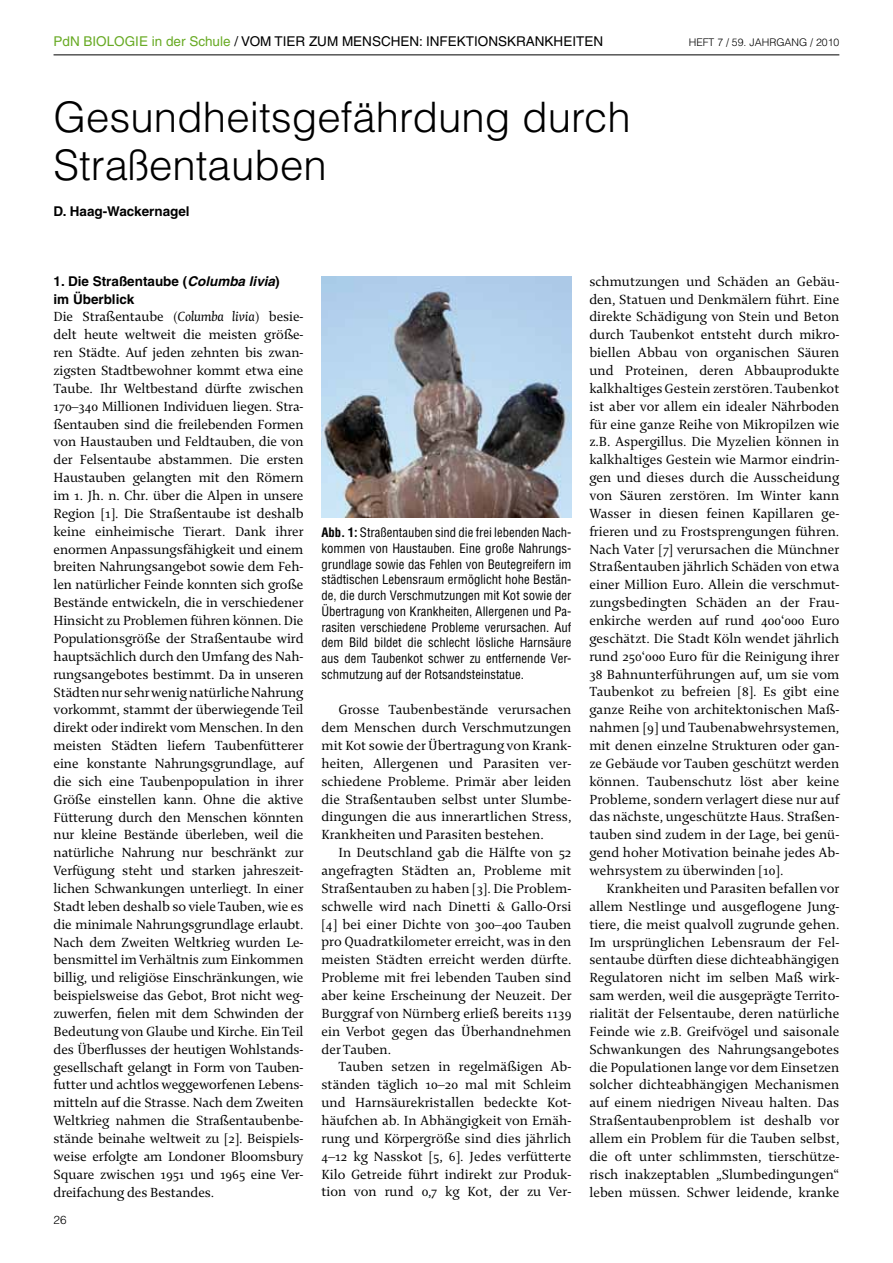
<style>
.page{position:relative;width:893px;height:1263px;background:#fff}
.page>*{position:absolute;margin:0;border:0;box-sizing:border-box;transform-origin:0 0}
.t1{font:300 42px/48px "Helvetica LT";color:#000}
.t2{font:14.25px/17.9px "Enigma 2";color:#000;text-align:justify}
.t3{font:700 13.5px/17.9px "Helvetica LT";color:#000}
.t4{font:13.5px "Helvetica LT";color:#68aa24}
.t5{font:13.5px "Helvetica LT";color:#000}
.t6{font:condensed 12.75px/15.8px "Helvetica LT";color:#000;text-align:justify}
.t7{font:300 11.7px "Helvetica LT";color:#000}
.t8{font:300 10.5px "Helvetica LT";color:#000}
.s1{color:#000}
.s2{font-style:italic}
.s3{font-weight:700}
</style>
<div class="page">
<hr style="left:54px;top:55px;width:785px;height:1px;background:#000">
<img style="left:321px;top:277px;width:250px;height:241px">
<p class="t4" style="left:54px;top:34px;width:299px">PDN BIOLOGIE IN DER SCHULE <span class="s1">/ VOM TIER ZUM MENS</span></p>
<p class="t5" style="left:381px;top:34px;width:94px">CHEN: INFEKTIONS</p>
<p class="t5" style="left:507px;top:34px;width:65px">KRAN KHEITEN</p>
<p class="t8" style="left:689px;top:36px;width:152px">Heft 7 / 59. Jahrgang / 2010</p>
<h1 class="t1" style="left:54px;top:92px;width:579px">Gesundheitsgefährdung durch<br>Straßentauben</h1>
<p class="t3" style="left:54px;top:202px;width:138px">D. Haag-Wackernagel</p>
<p class="t3" style="left:54px;top:272px;width:228px">1. Die Straßentaube (<span class="s2">Columba livia</span>) im Überblick</p>
<p class="t2" style="left:54px;top:307px;width:252px">Die Straßentaube (<span class="s2">Columba livia</span>) besie&shy;delt heute weltweit die meisten größe&shy;ren Städte. Auf jeden zehnten bis zwan&shy;zigsten Stadtbewohner kommt etwa eine Taube. Ihr Weltbestand dürfte zwischen 170–340 Millionen Individuen liegen. Stra&shy;ßentauben sind die freilebenden Formen von Haustauben und Feldtauben, die von der Felsentaube abstammen. Die ersten Haustauben gelangten mit den Römern im 1. Jh. n. Chr. über die Alpen in unsere Region [1]. Die Straßentaube ist deshalb keine einheimische Tierart. Dank ihrer enormen Anpassungsfähigkeit und einem breiten Nahrungsangebot sowie dem Feh&shy;len natürlicher Feinde konnten sich große Bestände entwickeln, die in verschiedener Hinsicht zu Problemen führen können. Die Populationsgröße der Straßentaube wird hauptsächlich durch den Umfang des Nah&shy;rungsangebotes bestimmt. Da in unseren Städten nur sehr wenig natürliche Nahrung vorkommt, stammt der überwiegende Teil direkt oder indirekt vom Menschen. In den meisten Städten liefern Taubenfütterer eine konstante Nahrungsgrundlage, auf die sich eine Taubenpopulation in ihrer Größe einstellen kann. Ohne die aktive Fütterung durch den Menschen könnten nur kleine Bestände überleben, weil die natürliche Nahrung nur beschränkt zur Verfügung steht und starken jahreszeit&shy;lichen Schwankungen unterliegt. In einer Stadt leben deshalb so viele Tauben, wie es die minimale Nahrungsgrundlage erlaubt.<br>Nach dem Zweiten Weltkrieg wurden Le&shy;bensmittel im Verhältnis zum Einkommen billig, und religiöse Einschränkungen, wie beispielsweise das Gebot, Brot nicht weg&shy;zuwerfen, fielen mit dem Schwinden der Bedeutung von Glaube und Kirche. Ein Teil des Überflusses der heutigen Wohlstands&shy;gesellschaft gelangt in Form von Tauben&shy;futter und achtlos weggeworfenen Lebens&shy;mitteln auf die Strasse. Nach dem Zweiten Weltkrieg nahmen die Straßentaubenbe&shy;stände beinahe weltweit zu [2]. Beispiels&shy;weise erfolgte am Londoner Bloomsbury Square zwischen 1951 und 1965 eine Ver&shy;dreifachung des Bestandes.</p>
<p class="t7" style="left:54px;top:1212px;width:15px">26</p>
<p class="t6" style="left:321px;top:524px;width:252px"><span class="s3">Abb. 1:</span> Straßentauben sind die frei lebenden Nach&shy;kommen von Haustauben. Eine große Nahrungs&shy;grundlage sowie das Fehlen von Beutegreifern im städtischen Lebensraum ermöglicht hohe Bestän&shy;de, die durch Verschmutzungen mit Kot sowie der Übertragung von Krankheiten, Allergenen und Pa&shy;rasiten verschiedene Probleme verursachen. Auf dem Bild bildet die schlecht lösliche Harnsäure aus dem Taubenkot schwer zu entfernende Ver&shy;schmutzung auf der Rotsandsteinstatue.</p>
<p class="t2" style="left:321px;top:700px;width:252px;text-indent:17px">Grosse Taubenbestände verursachen dem Menschen durch Verschmutzungen mit Kot sowie der Übertragung von Krank&shy;heiten, Allergenen und Parasiten ver&shy;schiedene Probleme. Primär aber leiden die Straßentauben selbst unter Slumbe&shy;dingungen die aus innerartlichen Stress, Krankheiten und Parasiten bestehen.</p>
<p class="t2" style="left:321px;top:843px;width:252px;text-indent:17px">In Deutschland gab die Hälfte von 52 angefragten Städten an, Probleme mit Straßentauben zu haben [3]. Die Problem&shy;schwelle wird nach Dinetti &amp; Gallo-Orsi [4] bei einer Dichte von 300–400 Tauben pro Quadratkilometer erreicht, was in den meisten Städten erreicht werden dürfte.<br>Probleme mit frei lebenden Tauben sind aber keine Erscheinung der Neuzeit. Der Burggraf von Nürnberg erließ bereits 1139 ein Verbot gegen das Überhandnehmen der Tauben.</p>
<p class="t2" style="left:321px;top:1057px;width:252px;text-indent:17px">Tauben setzen in regelmäßigen Ab&shy;ständen täglich 10–20 mal mit Schleim und Harnsäurekristallen bedeckte Kot&shy;häufchen ab. In Abhängigkeit von Ernäh&shy;rung und Körpergröße sind dies jährlich 4–12 kg Nasskot [5, 6]. Jedes verfütterte Kilo Getreide führt indirekt zur Produk&shy;tion von rund 0,7 kg Kot, der zu Ver-</p>
<p class="t2" style="left:589px;top:272px;width:252px">schmutzungen und Schäden an Gebäu&shy;den, Statuen und Denkmälern führt. Eine direkte Schädigung von Stein und Beton durch Taubenkot entsteht durch mikro&shy;biellen Abbau von organischen Säuren und Proteinen, deren Abbauprodukte kalkhaltiges Gestein zerstören. Taubenkot ist aber vor allem ein idealer Nährboden für eine ganze Reihe von Mikropilzen wie z.B. Aspergillus. Die Myzelien können in kalkhaltiges Gestein wie Marmor eindrin&shy;gen und dieses durch die Ausscheidung von Säuren zerstören. Im Winter kann Wasser in diesen feinen Kapillaren ge&shy;frieren und zu Frostsprengungen führen.<br>Nach Vater [7] verursachen die Münchner Straßentauben jährlich Schäden von etwa einer Million Euro. Allein die verschmut&shy;zungsbedingten Schäden an der Frau&shy;enkirche werden auf rund 400‘000 Euro geschätzt. Die Stadt Köln wendet jährlich rund 250‘000 Euro für die Reinigung ihrer 38 Bahnunterführungen auf, um sie vom Taubenkot zu befreien [8]. Es gibt eine ganze Reihe von architektonischen Maß&shy;nahmen [9] und Taubenabwehrsystemen, mit denen einzelne Strukturen oder gan&shy;ze Gebäude vor Tauben geschützt werden können. Taubenschutz löst aber keine Probleme, sondern verlagert diese nur auf das nächste, ungeschützte Haus. Straßen&shy;tauben sind zudem in der Lage, bei genü&shy;gend hoher Motivation beinahe jedes Ab&shy;wehrsystem zu überwinden [10].</p>
<p class="t2" style="left:589px;top:879px;width:252px;text-indent:17px">Krankheiten und Parasiten befallen vor allem Nestlinge und ausgeflogene Jung&shy;tiere, die meist qualvoll zugrunde gehen.<br>Im ursprünglichen Lebensraum der Fel&shy;sentaube dürften diese dichteabhängigen Regulatoren nicht im selben Maß wirk&shy;sam werden, weil die ausgeprägte Territo&shy;rialität der Felsentaube, deren natürliche Feinde wie z.B. Greifvögel und saisonale Schwankungen des Nahrungsangebotes die Populationen lange vor dem Einsetzen solcher dichteabhängigen Mechanismen auf einem niedrigen Niveau halten. Das Straßentaubenproblem ist deshalb vor allem ein Problem für die Tauben selbst, die oft unter schlimmsten, tierschütze&shy;risch inakzeptablen „Slumbedingungen“ leben müssen. Schwer leidende, kranke</p>
</div>
